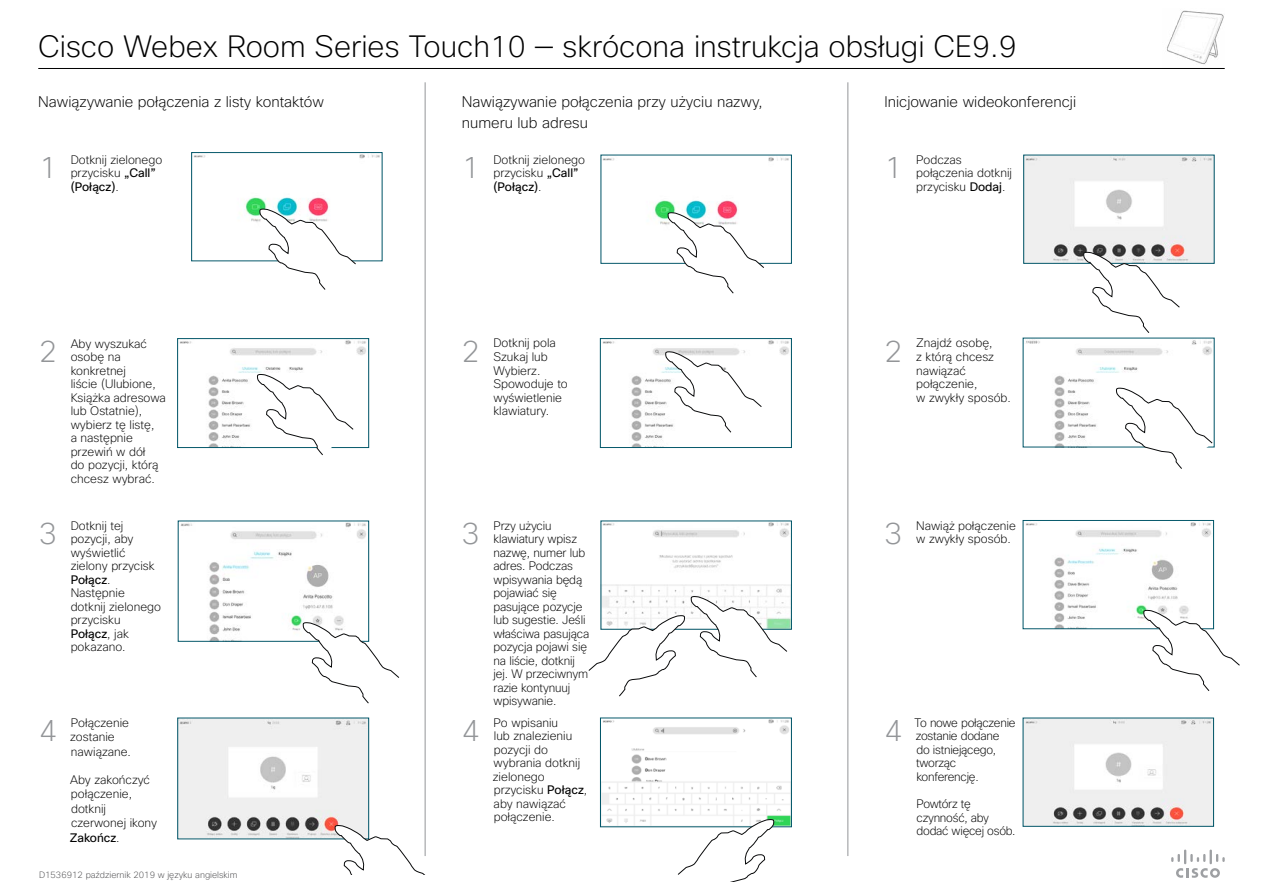
<style>
.page{position:relative;width:1263px;height:893px;background:#fff}
.page>*{position:absolute;margin:0;border:0;box-sizing:border-box;transform-origin:0 0}
.t1{font:200 30px "Cisco Sans";color:#000}
.t2{font:200 30px "Cisco Sans";color:#939598}
.t3{font:200 15px/21px "Cisco Sans";color:#000}
.t4{font:200 12px/13.5px "Cisco Sans";color:#000}
.t5{font:200 12px/13.5px "Cisco Sans";letter-spacing:-.02em;color:#000}
.t6{font:200 9px "Cisco Sans";color:#4d4d4f}
.s1{font-weight:400}
</style>
<div class="page">
<img style="left:180px;top:720px;width:187px;height:117px">
<img style="left:194px;top:154px;width:186px;height:68px">
<div style="left:192px;top:152px;width:190px;height:109px;border:1px solid #005568"></div>
<svg style="left:259px;top:208px;width:97px;height:82px"></svg>
<img style="left:180px;top:523px;width:186px;height:116px">
<svg style="left:303px;top:622px;width:96px;height:81px"></svg>
<svg style="left:335px;top:825px;width:90px;height:50px"></svg>
<img style="left:180px;top:340px;width:186px;height:106px">
<div style="left:178px;top:338px;width:191px;height:110px;border:1px solid #005568"></div>
<svg style="left:257px;top:374px;width:97px;height:81px"></svg>
<img style="left:602px;top:720px;width:187px;height:105px">
<img style="left:603px;top:157px;width:186px;height:68px">
<svg style="left:668px;top:212px;width:96px;height:81px"></svg>
<img style="left:603px;top:523px;width:186px;height:104px">
<svg style="left:691px;top:596px;width:96px;height:81px"></svg>
<svg style="left:588px;top:615px;width:97px;height:81px"></svg>
<svg style="left:678px;top:819px;width:96px;height:63px"></svg>
<img style="left:602px;top:340px;width:187px;height:106px">
<div style="left:600px;top:338px;width:191px;height:110px;border:1px solid #005568"></div>
<svg style="left:665px;top:351px;width:97px;height:82px"></svg>
<img style="left:1026px;top:157px;width:186px;height:104px">
<img style="left:1025px;top:720px;width:186px;height:104px">
<svg style="left:1083px;top:251px;width:97px;height:82px"></svg>
<img style="left:1025px;top:522px;width:186px;height:105px">
<div style="left:1023px;top:520px;width:190px;height:109px;border:1px solid #005568"></div>
<svg style="left:1143px;top:610px;width:97px;height:81px"></svg>
<img style="left:1026px;top:340px;width:186px;height:105px">
<svg style="left:1116px;top:387px;width:96px;height:82px"></svg>
<hr style="left:425px;top:82px;width:1px;height:774px;background:#939598">
<hr style="left:847px;top:82px;width:1px;height:774px;background:#939598">
<svg style="left:1171px;top:849px;width:54px;height:29px"></svg>
<hr style="left:38px;top:68px;width:1187px;height:1px;background:#000">
<img style="left:1167px;top:10px;width:57px;height:55px">
<h1 class="t1" style="left:38px;top:27px;width:980px">Cisco Webex Room Series Touch10 — skrócona instrukcja obsługi CE9.9</h1>
<p class="t3" style="left:38px;top:91px;width:287px">Nawiązywanie połączenia z listy kontaktów</p>
<p class="t3" style="left:884px;top:91px;width:193px">Inicjowanie wideokonferencji</p>
<p class="t3" style="left:462px;top:91px;width:302px">Nawiązywanie połączenia przy użyciu nazwy, numeru lub adresu</p>
<h1 class="t2" style="left:39px;top:149px;width:20px">1</h1>
<p class="t4" style="left:71px;top:153px;width:93px">Dotknij zielonego przycisku <span class="s1">„Call” (Połącz)</span>.</p>
<h1 class="t2" style="left:462px;top:149px;width:19px">1</h1>
<p class="t4" style="left:493px;top:153px;width:93px">Dotknij zielonego przycisku <span class="s1">„Call” (Połącz)</span>.</p>
<h1 class="t2" style="left:884px;top:149px;width:19px">1</h1>
<p class="t4" style="left:916px;top:153px;width:97px">Podczas połączenia dotknij przycisku <span class="s1">Dodaj</span>.</p>
<h1 class="t2" style="left:39px;top:332px;width:20px">2</h1>
<p class="t4" style="left:71px;top:336px;width:97px">Aby wyszukać osobę na konkretnej<br>liście (Ulubione,<br>Książka adresowa lub Ostatnie), wybierz tę listę,<br>a następnie przewiń w dół<br>do pozycji, którą chcesz wybrać.</p>
<h1 class="t2" style="left:462px;top:332px;width:19px">2</h1>
<p class="t4" style="left:493px;top:336px;width:76px">Dotknij pola<br>Szukaj lub<br>Wybierz.<br>Spowoduje to wyświetlenie klawiatury.</p>
<h1 class="t2" style="left:884px;top:332px;width:19px">2</h1>
<p class="t4" style="left:916px;top:336px;width:96px">Znajdź osobę,<br>z którą chcesz nawiązać połączenie,<br>w zwykły sposób.</p>
<h1 class="t2" style="left:39px;top:514px;width:20px">3</h1>
<p class="t4" style="left:71px;top:519px;width:92px">Dotknij tej pozycji, aby wyświetlić zielony przycisk<br><span class="s1">Połącz</span>.<br>Następnie dotknij zielonego przycisku<br><span class="s1">Połącz</span>, jak pokazano.</p>
<h1 class="t2" style="left:462px;top:514px;width:19px">3</h1>
<p class="t4" style="left:493px;top:519px;width:97px">Przy użyciu klawiatury wpisz nazwę, numer lub adres. Podczas wpisywania będą pojawiać się pasujące pozycje lub sugestie. Jeśli właściwa pasująca pozycja pojawi się na liście, dotknij jej. W przeciwnym razie kontynuuj wpisywanie.</p>
<h1 class="t2" style="left:884px;top:514px;width:19px">3</h1>
<p class="t4" style="left:916px;top:519px;width:101px">Nawiąż połączenie w zwykły sposób.</p>
<h1 class="t2" style="left:39px;top:712px;width:20px">4</h1>
<p class="t4" style="left:493px;top:716px;width:96px">Po wpisaniu<br>lub znalezieniu pozycji do wybrania dotknij zielonego przycisku <span class="s1">Połącz</span>, aby nawiązać połączenie.</p>
<h1 class="t2" style="left:462px;top:711px;width:19px">4</h1>
<p class="t5" style="left:915px;top:716px;width:102px">To nowe połączenie zostanie dodane<br>do istniejącego, tworząc konferencję.</p>
<p class="t5" style="left:916px;top:797px;width:101px">Powtórz tę czynność, aby dodać więcej osób.</p>
<p class="t4" style="left:70px;top:715px;width:62px;line-height:14.4px">Połączenie zostanie nawiązane.</p>
<p class="t4" style="left:70px;top:772px;width:89px;line-height:14.4px">Aby zakończyć połączenie, dotknij czerwonej ikony<br><span class="s1">Zakończ</span>.</p>
<h1 class="t2" style="left:884px;top:711px;width:19px">4</h1>
<p class="t6" style="left:39px;top:869px;width:200px">D1536912 październik 2019 w języku angielskim</p>
</div>
